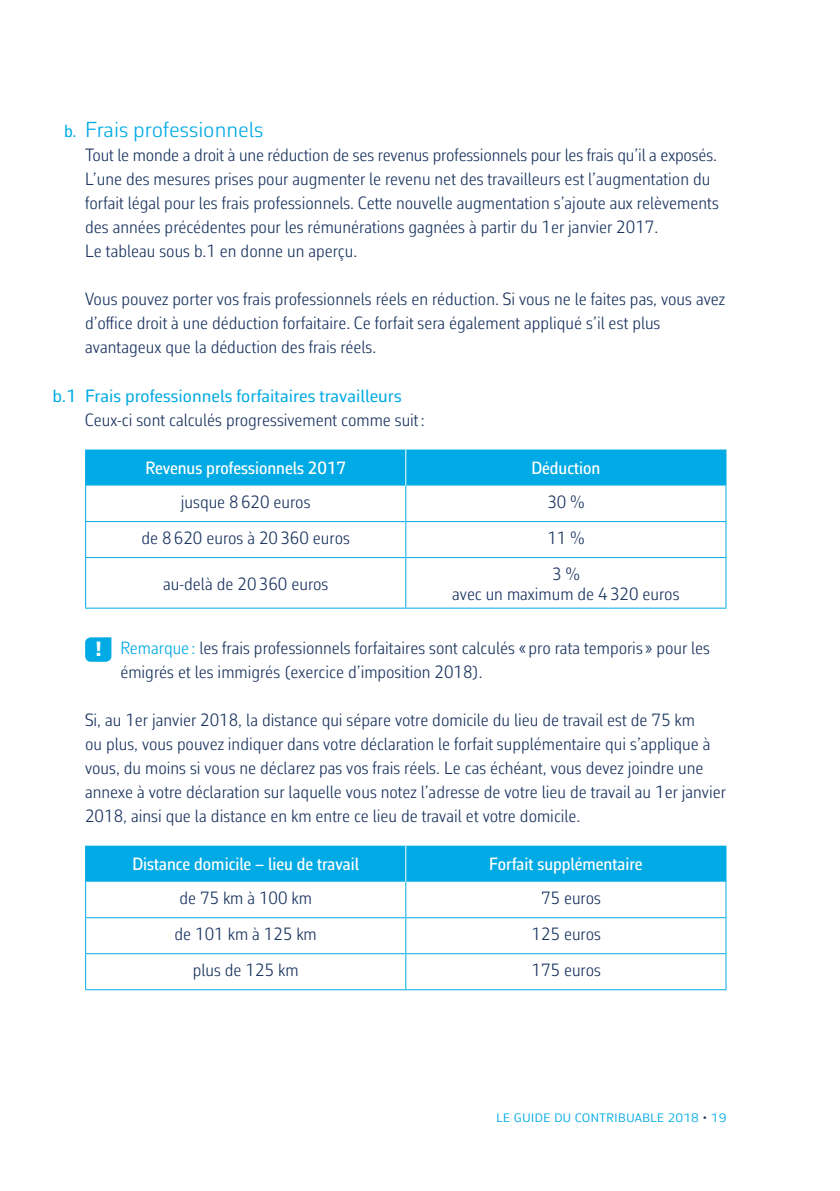
<style>
.page{position:relative;width:840px;height:1191px;background:#fff}
.page>*{position:absolute;margin:0;border:0;box-sizing:border-box;transform-origin:0 0}
.t1{font:300 22px "Corbeau Pro";color:#00aae4}
.t2{font:300 18px/24px "Corbeau Con Pro";color:#1d3661}
.t3{font:500 18px "Corbeau Con Pro";color:#fff}
.t4{font:18px "Corbeau Pro";color:#00aae4}
.t5{font:300 16px "Corbeau Pro";color:#00aae4}
.s1{font-family:"Corbeau Con Pro";font-weight:400;font-size:18px}
.s2{font-weight:700;font-size:26.4px;color:#fff}
.s3{color:#00aae4}
.s4{color:#1d3661}
</style>
<div class="page">
<div style="left:86px;top:449px;width:639px;height:36px;background:#00aae4"></div>
<hr style="left:405px;top:485px;width:1px;height:36px;background:#00aae4">
<hr style="left:85px;top:521px;width:320px;height:1px;background:#00aae4">
<hr style="left:405px;top:521px;width:321px;height:1px;background:#00aae4">
<hr style="left:405px;top:522px;width:1px;height:35px;background:#00aae4">
<hr style="left:85px;top:557px;width:320px;height:1px;background:#00aae4">
<hr style="left:85px;top:607px;width:320px;height:1px;background:#00aae4">
<hr style="left:85px;top:485px;width:1px;height:36px;background:#00aae4">
<hr style="left:725px;top:485px;width:1px;height:36px;background:#00aae4">
<hr style="left:85px;top:522px;width:1px;height:35px;background:#00aae4">
<hr style="left:725px;top:522px;width:1px;height:35px;background:#00aae4">
<hr style="left:85px;top:558px;width:1px;height:49px;background:#00aae4">
<hr style="left:85px;top:449px;width:1px;height:36px;background:#00aae4">
<hr style="left:725px;top:449px;width:1px;height:36px;background:#00aae4">
<hr style="left:405px;top:557px;width:321px;height:1px;background:#00aae4">
<hr style="left:405px;top:558px;width:1px;height:49px;background:#00aae4">
<hr style="left:725px;top:558px;width:1px;height:49px;background:#00aae4">
<hr style="left:405px;top:607px;width:321px;height:1px;background:#00aae4">
<hr style="left:405px;top:449px;width:1px;height:36px;background:#fff">
<svg style="left:85px;top:637px;width:26px;height:25px"></svg>
<div style="left:86px;top:845px;width:639px;height:36px;background:#00aae4"></div>
<hr style="left:405px;top:881px;width:1px;height:36px;background:#00aae4">
<hr style="left:85px;top:917px;width:320px;height:1px;background:#00aae4">
<hr style="left:405px;top:917px;width:321px;height:1px;background:#00aae4">
<hr style="left:405px;top:918px;width:1px;height:35px;background:#00aae4">
<hr style="left:85px;top:953px;width:320px;height:1px;background:#00aae4">
<hr style="left:405px;top:953px;width:321px;height:1px;background:#00aae4">
<hr style="left:405px;top:954px;width:1px;height:35px;background:#00aae4">
<hr style="left:85px;top:989px;width:320px;height:1px;background:#00aae4">
<hr style="left:405px;top:989px;width:321px;height:1px;background:#00aae4">
<hr style="left:85px;top:881px;width:1px;height:36px;background:#00aae4">
<hr style="left:725px;top:881px;width:1px;height:36px;background:#00aae4">
<hr style="left:85px;top:918px;width:1px;height:35px;background:#00aae4">
<hr style="left:725px;top:918px;width:1px;height:35px;background:#00aae4">
<hr style="left:85px;top:954px;width:1px;height:35px;background:#00aae4">
<hr style="left:725px;top:954px;width:1px;height:35px;background:#00aae4">
<hr style="left:85px;top:845px;width:1px;height:36px;background:#00aae4">
<hr style="left:725px;top:845px;width:1px;height:36px;background:#00aae4">
<hr style="left:405px;top:845px;width:1px;height:36px;background:#fff">
<p class="t1" style="left:64px;top:115px;width:201px"><span class="s1">b.</span> Frais professionnels</p>
<p class="t2" style="left:85px;top:143px;width:635px">Tout le monde a droit à une réduction de ses revenus professionnels pour les frais qu’il a exposés.<br>L’une des mesures prises pour augmenter le revenu net des travailleurs est l’augmentation du forfait légal pour les frais professionnels. Cette nouvelle augmentation s’ajoute aux relèvements des années précédentes pour les rémunérations gagnées à partir du 1er janvier 2017.<br>Le tableau sous b.1 en donne un aperçu.</p>
<p class="t2" style="left:85px;top:287px;width:641px">Vous pouvez porter vos frais professionnels réels en réduction. Si vous ne le faites pas, vous avez d’office droit à une déduction forfaitaire. Ce forfait sera également appliqué s’il est plus avantageux que la déduction des frais réels.</p>
<p class="t4" style="left:53px;top:383px;width:350px">b.1 Frais professionnels forfaitaires travailleurs</p>
<p class="t2" style="left:85px;top:407px;width:341px">Ceux-ci sont calculés progressivement comme suit:</p>
<p class="t3" style="left:145px;top:456px;width:202px">Revenus professionnels 2017</p>
<p class="t3" style="left:531px;top:456px;width:70px">Déduction</p>
<p class="t2" style="left:181px;top:489px;width:131px">jusque 8620 euros</p>
<p class="t2" style="left:547px;top:489px;width:38px">30 %</p>
<p class="t2" style="left:141px;top:525px;width:210px">de 8620 euros à 20360 euros</p>
<p class="t2" style="left:547px;top:525px;width:38px">11 %</p>
<p class="t2" style="left:163px;top:571px;width:167px">au-delà de 20360 euros</p>
<p class="t2" style="left:452px;top:563px;width:229px;line-height:20px;text-align:center">3 %<br>avec un maximum de 4320 euros</p>
<p class="t2" style="left:120px;top:635px;width:591px;text-indent:-25px"><span class="s2">!</span> <span class="s3">Remarque :</span> les frais professionnels forfaitaires sont calculés « pro rata temporis » pour les émigrés et les immigrés (exercice d’imposition 2018).</p>
<p class="t2" style="left:85px;top:707px;width:642px">Si, au 1er janvier 2018, la distance qui sépare votre domicile du lieu de travail est de 75 km<br>ou plus, vous pouvez indiquer dans votre déclaration le forfait supplémentaire qui s’applique à vous, du moins si vous ne déclarez pas vos frais réels. Le cas échéant, vous devez joindre une annexe à votre déclaration sur laquelle vous notez l’adresse de votre lieu de travail au 1er janvier 2018, ainsi que la distance en km entre ce lieu de travail et votre domicile.</p>
<p class="t3" style="left:132px;top:852px;width:228px">Distance domicile – lieu de travail</p>
<p class="t3" style="left:489px;top:852px;width:155px">Forfait supplémentaire</p>
<p class="t2" style="left:179px;top:885px;width:134px">de 75 km à 100 km</p>
<p class="t2" style="left:540px;top:885px;width:61px">75 euros</p>
<p class="t2" style="left:174px;top:921px;width:144px">de 101 km à 125 km</p>
<p class="t2" style="left:531px;top:921px;width:71px">125 euros</p>
<p class="t2" style="left:193px;top:957px;width:107px">plus de 125 km</p>
<p class="t2" style="left:531px;top:957px;width:71px">175 euros</p>
<p class="t5" style="left:496px;top:1105px;width:232px">le guide du contribuable 2018 <span class="s4">•</span> 19</p>
</div>
